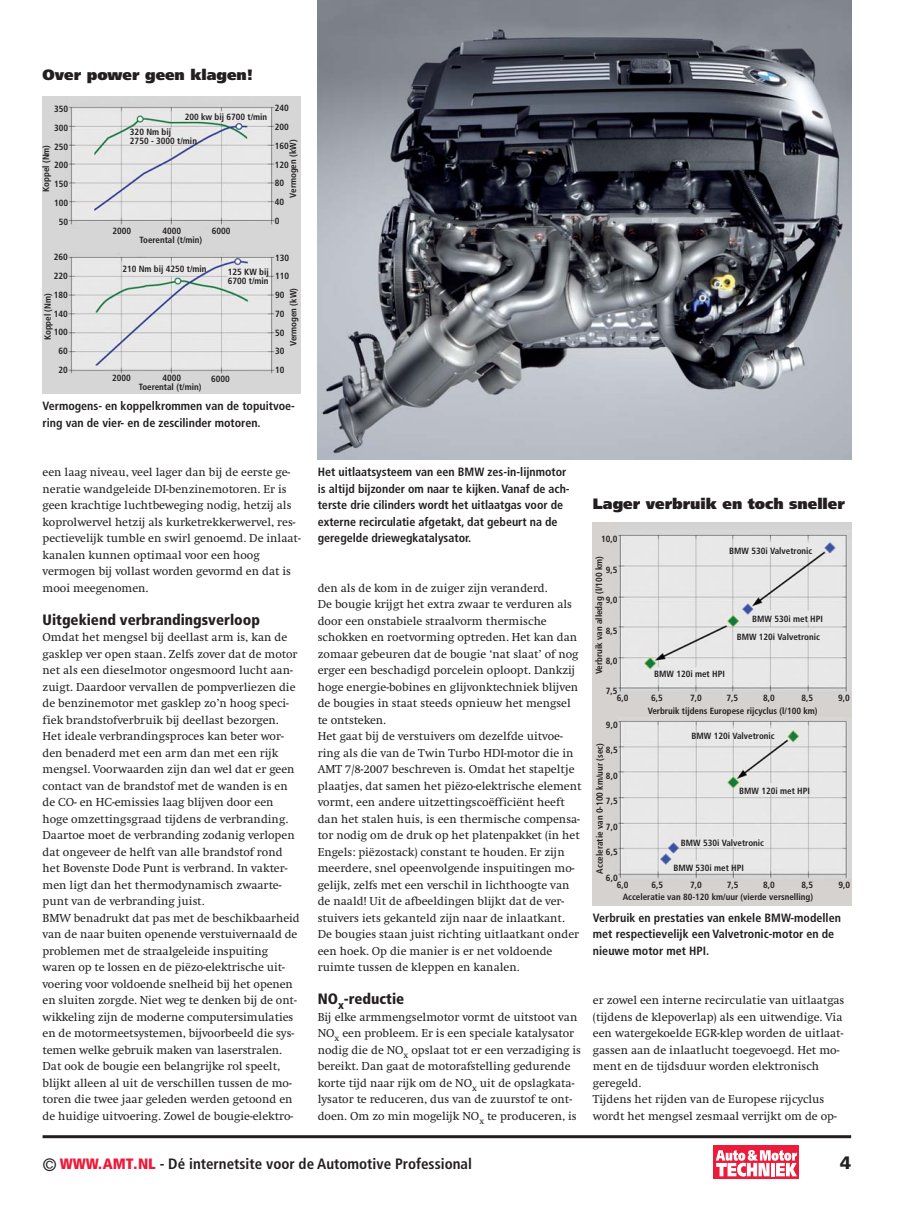
<style>
.page{position:relative;width:915px;height:1212px;background:#fff}
.page>*{position:absolute;margin:0;border:0;box-sizing:border-box;transform-origin:0 0}
.t1{font:900 18px "Frutiger LT Std";color:#231f20}
.t2{font:700 condensed 15px "Frutiger";color:#231f20}
.t3{font:900 15px "Frutiger LT Std";color:#231f20}
.t4{font:900 condensed 15px "Frutiger LT Std";color:#231f20}
.t5{font:12px/16.5px "Swift";color:#231f20}
.t6{font:700 condensed 12px/16.5px "Frutiger LT Std";color:#231f20}
.t7{font:700 condensed 9px/18.8px "Frutiger LT Std";color:#231f20}
.s1{font-weight:400;font-size:18px}
.s2{font-weight:900;color:#ed1a3a}
</style>
<div class="page">
<hr style="left:43px;top:1135px;width:807px;height:3px;background:#231f20">
<img style="left:43px;top:97px;width:257px;height:297px">
<img style="left:592px;top:523px;width:258px;height:383px">
<img style="left:317px;top:0;width:533px;height:460px">
<div style="left:713px;top:1146px;width:86px;height:33px;background:#ed1a3a"></div>
<svg style="left:715px;top:1150px;width:81px;height:26px"></svg>
<p class="t3" style="left:43px;top:70px;width:212px">Over power geen klagen!</p>
<p class="t7" style="left:54px;top:100px;width:16px;text-align:center">350<br>300<br>250<br>200<br>150<br>100<br>50</p>
<p class="t7" style="left:54px;top:248px;width:16px;text-align:center">260<br>220<br>180<br>140<br>100<br>60<br>20</p>
<p class="t7" style="left:38px;top:192px;width:48px;rotate:-90deg">Koppel (Nm)</p>
<p class="t7" style="left:39px;top:340px;width:48px;rotate:-90deg">Koppel (Nm)</p>
<p class="t7" style="left:274px;top:100px;width:16px">240<br>200<br>160<br>120<br>80<br>40<br>0</p>
<p class="t7" style="left:275px;top:249px;width:16px">130<br>110<br>90<br>70<br>50<br>30<br>10</p>
<p class="t7" style="left:185px;top:108px;width:84px">200 kw bij 6700 t/min</p>
<p class="t7" style="left:130px;top:128px;width:68px;line-height:9px">320 Nm bij<br>2750 - 3000 t/min</p>
<p class="t7" style="left:284px;top:198px;width:59px;rotate:-90deg">Vermogen (kW)</p>
<p class="t7" style="left:112px;top:222px;width:20px">2000</p>
<p class="t7" style="left:162px;top:222px;width:20px">4000</p>
<p class="t7" style="left:212px;top:222px;width:20px">6000</p>
<p class="t7" style="left:140px;top:231px;width:64px">Toerental (t/min)</p>
<p class="t7" style="left:122px;top:261px;width:86px">210 Nm bij 4250 t/min</p>
<p class="t7" style="left:228px;top:268px;width:42px;line-height:9px">125 KW bij<br>6700 t/min</p>
<p class="t7" style="left:285px;top:346px;width:59px;rotate:-90deg">Vermogen (kW)</p>
<p class="t7" style="left:112px;top:370px;width:20px">2000</p>
<p class="t7" style="left:162px;top:370px;width:20px">4000</p>
<p class="t7" style="left:211px;top:370px;width:20px">6000</p>
<p class="t7" style="left:139px;top:378px;width:64px">Toerental (t/min)</p>
<p class="t6" style="left:43px;top:399px;width:254px">Vermogens- en koppelkrommen van de topuitvoe&shy;ring van de vier- en de zescilinder motoren.</p>
<p class="t5" style="left:43px;top:465px;width:259px">een laag niveau, veel lager dan bij de eerste ge&shy;neratie wandgeleide DI-benzinemotoren. Er is geen krachtige luchtbeweging nodig, hetzij als koprolwervel hetzij als kurketrekkerwervel, res&shy;pectievelijk tumble en swirl genoemd. De inlaat&shy;kanalen kunnen optimaal voor een hoog vermogen bij vollast worden gevormd en dat is mooi meegenomen.</p>
<p class="t4" style="left:43px;top:614px;width:219px">Uitgekiend verbrandingsverloop</p>
<p class="t5" style="left:43px;top:630px;width:258px">Omdat het mengsel bij deellast arm is, kan de gasklep ver open staan. Zelfs zover dat de motor net als een dieselmotor ongesmoord lucht aan&shy;zuigt. Daardoor vervallen de pompverliezen die de benzinemotor met gasklep zo’n hoog speci&shy;fiek brandstofverbruik bij deellast bezorgen.<br>Het ideale verbrandingsproces kan beter wor&shy;den benaderd met een arm dan met een rijk mengsel. Voorwaarden zijn dan wel dat er geen contact van de brandstof met de wanden is en de CO- en HC-emissies laag blijven door een hoge omzettingsgraad tijdens de verbranding.<br>Daartoe moet de verbranding zodanig verlopen dat ongeveer de helft van alle brandstof rond het Bovenste Dode Punt is verbrand. In vakter&shy;men ligt dan het thermodynamisch zwaarte&shy;punt van de verbranding juist.<br>BMW benadrukt dat pas met de beschikbaarheid van de naar buiten openende verstuivernaald de problemen met de straalgeleide inspuiting waren op te lossen en de piëzo-elektrische uit&shy;voering voor voldoende snelheid bij het openen en sluiten zorgde. Niet weg te denken bij de ont&shy;wikkeling zijn de moderne computersimulaties en de motormeetsystemen, bijvoorbeeld die sys&shy;temen welke gebruik maken van laserstralen.<br>Dat ook de bougie een belangrijke rol speelt, blijkt alleen al uit de verschillen tussen de mo&shy;toren die twee jaar geleden werden getoond en de huidige uitvoering. Zowel de bougie-elektro-</p>
<p class="t6" style="left:317px;top:465px;width:253px">Het uitlaatsysteem van een BMW zes-in-lijnmotor is altijd bijzonder om naar te kijken. Vanaf de ach&shy;terste drie cilinders wordt het uitlaatgas voor de externe recirculatie afgetakt, dat gebeurt na de geregelde driewegkatalysator.</p>
<p class="t5" style="left:317px;top:581px;width:265px">den als de kom in de zuiger zijn veranderd.<br>De bougie krijgt het extra zwaar te verduren als door een onstabiele straalvorm thermische schokken en roetvorming optreden. Het kan dan zomaar gebeuren dat de bougie ‘nat slaat’ of nog erger een beschadigd porcelein oploopt. Dankzij hoge energie-bobines en glijvonktechniek blijven de bougies in staat steeds opnieuw het mengsel te ontsteken.<br>Het gaat bij de verstuivers om dezelfde uitvoe&shy;ring als die van de Twin Turbo HDI-motor die in AMT 7/8-2007 beschreven is. Omdat het stapeltje plaatjes, dat samen het piëzo-elektrische element vormt, een andere uitzettingscoëfficiënt heeft dan het stalen huis, is een thermische compensa&shy;tor nodig om de druk op het platenpakket (in het Engels: piëzostack) constant te houden. Er zijn meerdere, snel opeenvolgende inspuitingen mo&shy;gelijk, zelfs met een verschil in lichthoogte van de naald! Uit de afbeeldingen blijkt dat de ver&shy;stuivers iets gekanteld zijn naar de inlaatkant.<br>De bougies staan juist richting uitlaatkant onder een hoek. Op die manier is er net voldoende ruimte tussen de kleppen en kanalen.</p>
<p class="t4" style="left:317px;top:993px;width:88px">NO<sub>x</sub>-reductie</p>
<p class="t5" style="left:317px;top:1010px;width:265px">Bij elke armmengselmotor vormt de uitstoot van NO<sub>x</sub> een probleem. Er is een speciale katalysator nodig die de NO<sub>x</sub> opslaat tot er een verzadiging is bereikt. Dan gaat de motorafstelling gedurende korte tijd naar rijk om de NO<sub>x</sub> uit de opslagkata&shy;lysator te reduceren, dus van de zuurstof te ont&shy;doen. Om zo min mogelijk NO<sub>x</sub> te produceren, is</p>
<p class="t3" style="left:592px;top:499px;width:253px">Lager verbruik en toch sneller</p>
<p class="t7" style="left:601px;top:530px;width:18px">10,0</p>
<p class="t7" style="left:605px;top:561px;width:13px">9,5</p>
<p class="t7" style="left:605px;top:591px;width:13px">9,0</p>
<p class="t7" style="left:605px;top:622px;width:13px">8,5</p>
<p class="t7" style="left:605px;top:652px;width:13px">8,0</p>
<p class="t7" style="left:616px;top:689px;width:13px;line-height:6.6px;text-indent:-11px">7,5<br>6,0</p>
<p class="t7" style="left:651px;top:689px;width:13px">6,5</p>
<p class="t7" style="left:689px;top:689px;width:13px">7,0</p>
<p class="t7" style="left:726px;top:689px;width:13px">7,5</p>
<p class="t7" style="left:762px;top:689px;width:13px">8,0</p>
<p class="t7" style="left:801px;top:689px;width:13px">8,5</p>
<p class="t7" style="left:837px;top:689px;width:13px">9,0</p>
<p class="t7" style="left:729px;top:542px;width:85px">BMW 530i Valvetronic</p>
<p class="t7" style="left:590px;top:674px;width:120px;rotate:-90deg">Verbruik van alledag (l/100 km)</p>
<p class="t7" style="left:736px;top:610px;width:88px;text-indent:16px">BMW 530i met HPI<br>BMW 120i Valvetronic</p>
<p class="t7" style="left:654px;top:665px;width:72px">BMW 120i met HPI</p>
<p class="t7" style="left:647px;top:702px;width:171px">Verbruik tijdens Europese rijcyclus (l/100 km)</p>
<p class="t7" style="left:605px;top:716px;width:13px">9,0</p>
<p class="t7" style="left:605px;top:741px;width:13px">8,5</p>
<p class="t7" style="left:605px;top:767px;width:13px">8,0</p>
<p class="t7" style="left:605px;top:792px;width:13px">7,5</p>
<p class="t7" style="left:605px;top:818px;width:13px">7,0</p>
<p class="t7" style="left:605px;top:843px;width:13px">6,5</p>
<p class="t7" style="left:605px;top:869px;width:13px">6,0</p>
<p class="t7" style="left:691px;top:727px;width:85px">BMW 120i Valvetronic</p>
<p class="t7" style="left:590px;top:874px;width:132px;rotate:-90deg">Acceleratie van 0-100 km/uur (sec)</p>
<p class="t7" style="left:739px;top:782px;width:72px">BMW 120i met HPI</p>
<p class="t7" style="left:680px;top:834px;width:85px">BMW 530i Valvetronic</p>
<p class="t7" style="left:673px;top:859px;width:72px">BMW 530i met HPI</p>
<p class="t7" style="left:616px;top:876px;width:13px">6,0</p>
<p class="t7" style="left:651px;top:876px;width:13px">6,5</p>
<p class="t7" style="left:690px;top:876px;width:13px">7,0</p>
<p class="t7" style="left:726px;top:876px;width:13px">7,5</p>
<p class="t7" style="left:763px;top:876px;width:13px">8,0</p>
<p class="t7" style="left:801px;top:876px;width:13px">8,5</p>
<p class="t7" style="left:838px;top:876px;width:13px">9,0</p>
<p class="t7" style="left:622px;top:888px;width:192px">Acceleratie van 80-120 km/uur (vierde versnelling)</p>
<p class="t6" style="left:592px;top:910px;width:249px">Verbruik en prestaties van enkele BMW-modellen met respectievelijk een Valvetronic-motor en de nieuwe motor met HPI.</p>
<p class="t5" style="left:592px;top:993px;width:253px">er zowel een interne recirculatie van uitlaatgas (tijdens de klepoverlap) als een uitwendige. Via een watergekoelde EGR-klep worden de uitlaat&shy;gassen aan de inlaatlucht toegevoegd. Het mo&shy;ment en de tijdsduur worden elektronisch geregeld.<br>Tijdens het rijden van de Europese rijcyclus wordt het mengsel zesmaal verrijkt om de op-</p>
<p class="t2" style="left:43px;top:1158px;width:431px"><span class="s1">©</span> <span class="s2">WWW.AMT.NL</span> - Dé internetsite voor de Automotive Professional</p>
<h1 class="t1" style="left:839px;top:1153px;width:13px">4</h1>
</div>
